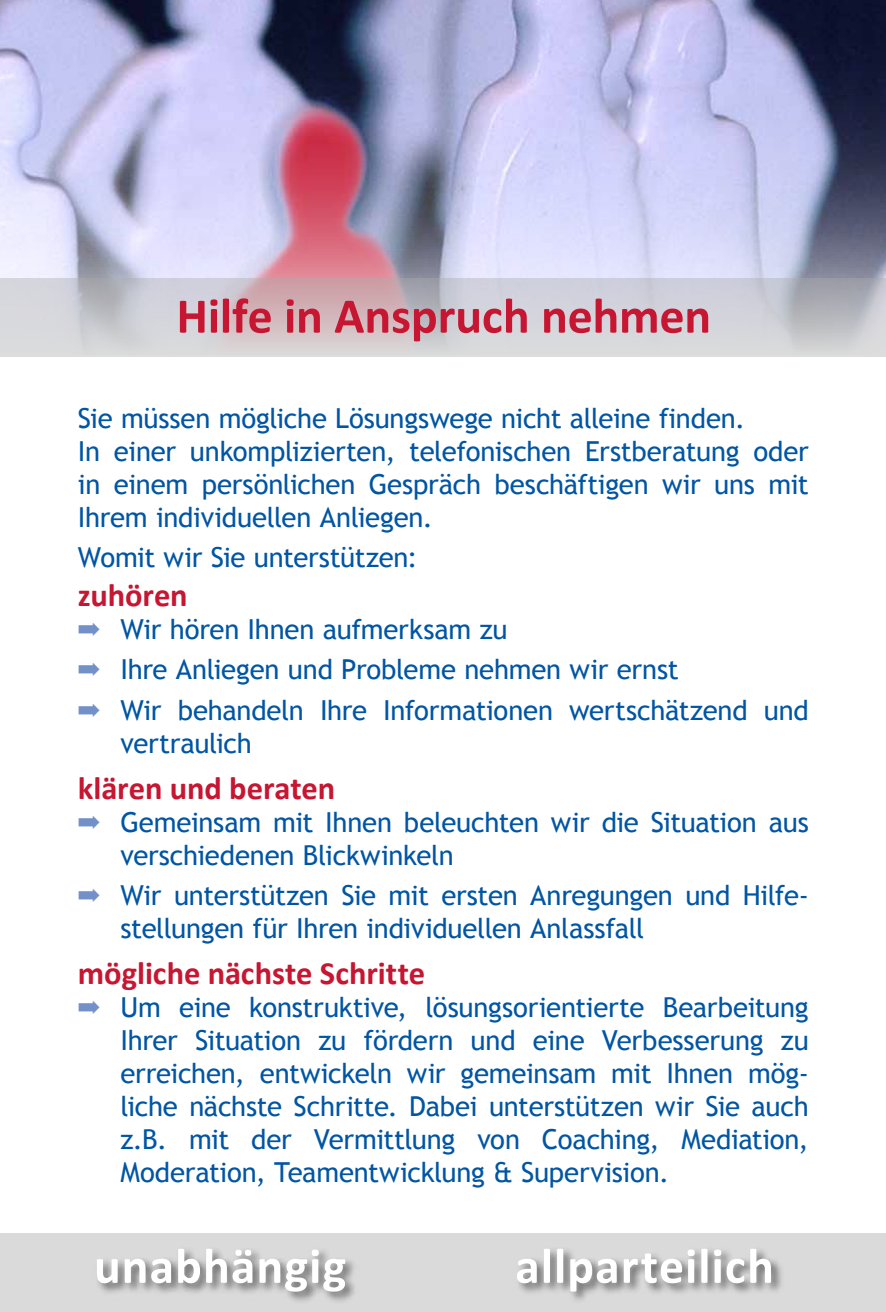
<style>
.page{position:relative;width:886px;height:1312px;background:#fff}
.page>*{position:absolute;margin:0;border:0;box-sizing:border-box;transform-origin:0 0}
.t1{font:700 50px "Calibri";letter-spacing:.02em;color:#fff}
.t2{font:700 50px "Calibri";letter-spacing:-.005em;color:#c61631}
.t3{font:700 32.5px "Calibri";letter-spacing:-.005em;color:#c61631}
.t4{font:27.5px/33px "Trebuchet MS";letter-spacing:-.01em;color:#0055a4}
.s1{color:#7390c9}
</style>
<div class="page">
<img style="left:0;top:0;width:886px;height:278px">
<svg style="left:0;top:278px;width:886px;height:78px;background:#cecad0"></svg>
<div style="left:0;top:1233px;width:886px;height:78px;background:#dadada"></div>
<div style="left:0;top:1245px;width:886px;height:58px;background:#000;opacity:.52"></div>
<h1 class="t2" style="left:176px;top:285px;width:536px">Hilfe in Anspruch nehmen</h1>
<p class="t4" style="left:78px;top:402px;width:732px">Sie müssen mögliche Lösungswege nicht alleine finden.<br>In einer unkomplizierten, telefonischen Erstberatung oder in einem persönlichen Gespräch beschäftigen wir uns mit Ihrem individuellen Anliegen.</p>
<p class="t4" style="left:78px;top:541px;width:341px">Womit wir Sie unterstützen:</p>
<p class="t3" style="left:78px;top:575px;width:111px">zuhören</p>
<p class="t4" style="left:78px;top:609px;width:732px;line-height:40px"><span class="s1">➡</span> Wir hören Ihnen aufmerksam zu<br><span class="s1">➡</span> Ihre Anliegen und Probleme nehmen wir ernst<br><span class="s1">➡</span> Wir behandeln Ihre Informationen wertschätzend und</p>
<p class="t4" style="left:120px;top:726px;width:133px">vertraulich</p>
<p class="t3" style="left:78px;top:767px;width:259px">klären und beraten</p>
<p class="t4" style="left:120px;top:805px;width:690px;text-indent:-42px"><span class="s1">➡</span> Gemeinsam mit Ihnen beleuchten wir die Situation aus verschiedenen Blickwinkeln</p>
<p class="t4" style="left:120px;top:878px;width:690px;text-indent:-42px"><span class="s1">➡</span> Wir unterstützen Sie mit ersten Anregungen und Hilfe&shy;stellungen für Ihren individuellen Anlassfall</p>
<p class="t3" style="left:78px;top:952px;width:349px">mögliche nächste Schritte</p>
<p class="t4" style="left:120px;top:990px;width:690px;text-align:justify;text-indent:-42px"><span class="s1">➡</span> Um eine konstruktive, lösungsorientierte Bearbeitung Ihrer Situation zu fördern und eine Verbesserung zu erreichen, entwickeln wir gemeinsam mit Ihnen mög&shy;liche nächste Schritte. Dabei unterstützen wir Sie auch z.B. mit der Vermittlung von Coaching, Mediation, Moderation, Teamentwicklung &amp; Supervision.</p>
<h1 class="t1" style="left:94px;top:1234px;width:254px">unabhängig</h1>
<h1 class="t1" style="left:515px;top:1234px;width:260px">allparteilich</h1>
</div>
